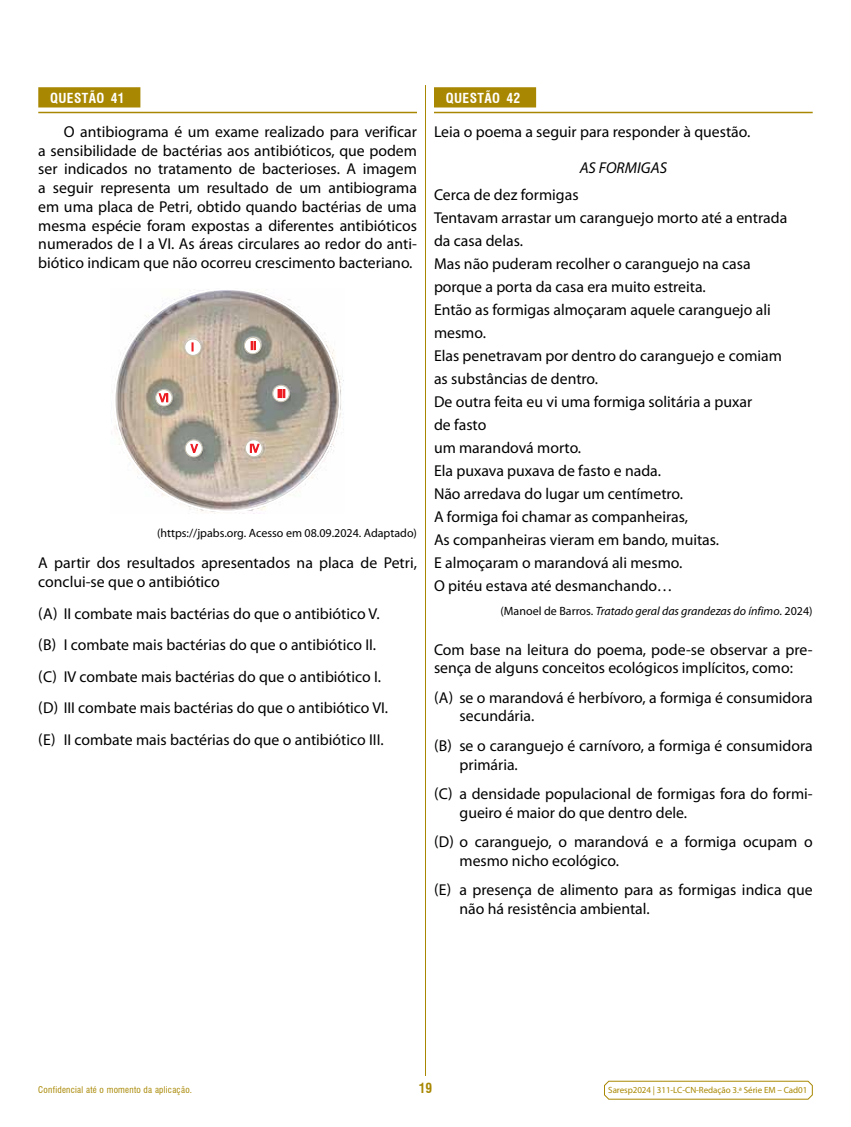
<style>
.page{position:relative;width:851px;height:1127px;background:#fff}
.page>*{position:absolute;margin:0;border:0;box-sizing:border-box;transform-origin:0 0}
.t1{font:15.75px/23px "Myriad Pro";color:#000}
.t2{font:italic 15.75px "Myriad Pro";color:#000}
.t3{font:700 condensed 13.5px "Swiss 721 BT";letter-spacing:.03em;color:#fff}
.t4{font:700 condensed 13.5px "Swiss 721 BT";color:#a88702}
.t5{font:italic 12px "Myriad Pro";color:#000}
.t6{font:12px "Myriad Pro";color:#000}
.t7{font:9px "Myriad Pro";letter-spacing:-.005em;color:#a88702}
.t8{font:condensed 9px "Swiss 721 BT";letter-spacing:.03em;color:#a88702}
.s1{font-style:normal}
</style>
<div class="page">
<svg style="left:604px;top:1080px;width:209px;height:20px"></svg>
<hr style="left:425px;top:85px;width:1px;height:991px;background:#a88702">
<div style="left:434px;top:87px;width:102px;height:20px;background:#a88702"></div>
<hr style="left:434px;top:112px;width:378px;height:1px;background:#a88702">
<div style="left:38px;top:87px;width:102px;height:20px;background:#a88702"></div>
<hr style="left:38px;top:112px;width:379px;height:1px;background:#a88702">
<img style="left:116px;top:289px;width:228px;height:225px">
<svg style="left:185px;top:339px;width:16px;height:16px"></svg>
<div style="left:184px;top:338px;width:17px;height:18px;border:1px solid #c6c0af;border-radius:50%"></div>
<svg style="left:156px;top:390px;width:16px;height:16px"></svg>
<div style="left:155px;top:389px;width:17px;height:17px;border:1px solid #c6c0af;border-radius:50%"></div>
<svg style="left:244px;top:337px;width:17px;height:17px"></svg>
<div style="left:244px;top:337px;width:17px;height:17px;border:1px solid #c6c0af;border-radius:50%"></div>
<svg style="left:273px;top:385px;width:16px;height:17px"></svg>
<div style="left:272px;top:385px;width:17px;height:17px;border:1px solid #c6c0af;border-radius:50%"></div>
<svg style="left:245px;top:440px;width:17px;height:17px"></svg>
<div style="left:245px;top:439px;width:18px;height:18px;border:1px solid #c6c0af;border-radius:50%"></div>
<svg style="left:185px;top:440px;width:17px;height:17px"></svg>
<div style="left:185px;top:439px;width:18px;height:18px;border:1px solid #c6c0af;border-radius:50%"></div>
<svg style="left:251px;top:341px;width:4px;height:9px"></svg>
<svg style="left:278px;top:389px;width:7px;height:9px"></svg>
<svg style="left:250px;top:444px;width:9px;height:10px"></svg>
<svg style="left:190px;top:444px;width:8px;height:10px"></svg>
<svg style="left:159px;top:393px;width:9px;height:11px"></svg>
<p class="t3" style="left:50px;top:90px;width:76px">QUESTÃO 41</p>
<p class="t1" style="left:38px;top:122px;width:380px;line-height:18.8px;text-align:justify;text-indent:26px">O antibiograma é um exame realizado para verificar a sensibilidade de bactérias aos antibióticos, que podem ser indicados no tratamento de bacterioses. A imagem a seguir representa um resultado de um antibiograma em uma placa de Petri, obtido quando bactérias de uma mesma espécie foram expostas a diferentes antibióticos numerados de I a VI. As áreas circulares ao redor do anti&shy;biótico indicam que não ocorreu crescimento bacteriano.</p>
<p class="t6" style="left:157px;top:525px;width:261px">(https://jpabs.org. Acesso em 08.09.2024. Adaptado)</p>
<p class="t1" style="left:38px;top:553px;width:380px;line-height:18.8px">A partir dos resultados apresentados na placa de Petri, conclui-se que o antibiótico</p>
<p class="t1" style="left:38px;top:597px;width:351px;line-height:31.5px">(A) II combate mais bactérias do que o antibiótico V. (B) I combate mais bactérias do que o antibiótico II. (C) IV combate mais bactérias do que o antibiótico I. (D) III combate mais bactérias do que o antibiótico VI. (E) II combate mais bactérias do que o antibiótico III.</p>
<p class="t3" style="left:446px;top:90px;width:76px">QUESTÃO 42</p>
<p class="t1" style="left:434px;top:120px;width:318px">Leia o poema a seguir para responder à questão.</p>
<p class="t2" style="left:579px;top:158px;width:89px">AS FORMIGAS</p>
<p class="t1" style="left:434px;top:183px;width:355px">Cerca de dez formigas<br>Tentavam arrastar um caranguejo morto até a entrada da casa delas.<br>Mas não puderam recolher o caranguejo na casa porque a porta da casa era muito estreita.<br>Então as formigas almoçaram aquele caranguejo ali mesmo.<br>Elas penetravam por dentro do caranguejo e comiam as substâncias de dentro.<br>De outra feita eu vi uma formiga solitária a puxar<br>de fasto<br>um marandová morto.<br>Ela puxava puxava de fasto e nada.<br>Não arredava do lugar um centímetro.<br>A formiga foi chamar as companheiras,<br>As companheiras vieram em bando, muitas.<br>E almoçaram o marandová ali mesmo.<br>O pitéu estava até desmanchando…</p>
<p class="t5" style="left:500px;top:603px;width:313px"><span class="s1">(Manoel de Barros.</span> Tratado geral das grandezas do ínfimo<span class="s1">. 2024)</span></p>
<p class="t1" style="left:434px;top:640px;width:380px;line-height:18.8px">Com base na leitura do poema, pode-se observar a pre&shy;sença de alguns conceitos ecológicos implícitos, como:</p>
<p class="t1" style="left:459px;top:688px;width:354px;line-height:18.8px;text-indent:-26px">(A) se o marandová é herbívoro, a formiga é consumidora secundária.</p>
<p class="t1" style="left:459px;top:736px;width:354px;line-height:18.8px;text-indent:-26px">(B) se o caranguejo é carnívoro, a formiga é consumidora primária.</p>
<p class="t1" style="left:459px;top:784px;width:354px;line-height:18.8px;text-indent:-26px">(C) a densidade populacional de formigas fora do formi&shy;gueiro é maior do que dentro dele.</p>
<p class="t1" style="left:459px;top:832px;width:354px;line-height:18.8px;text-indent:-26px">(D) o caranguejo, o marandová e a formiga ocupam o mesmo nicho ecológico.</p>
<p class="t1" style="left:459px;top:880px;width:354px;line-height:18.8px;text-indent:-26px">(E) a presença de alimento para as formigas indica que não há resistência ambiental.</p>
<p class="t8" style="left:38px;top:1084px;width:155px">Confidencial até o momento da aplicação.</p>
<p class="t4" style="left:418px;top:1079px;width:15px">19</p>
<p class="t7" style="left:608px;top:1084px;width:200px">Saresp2024 | 311-LC-CN-Redação 3.ª Série EM – Cad01</p>
</div>
